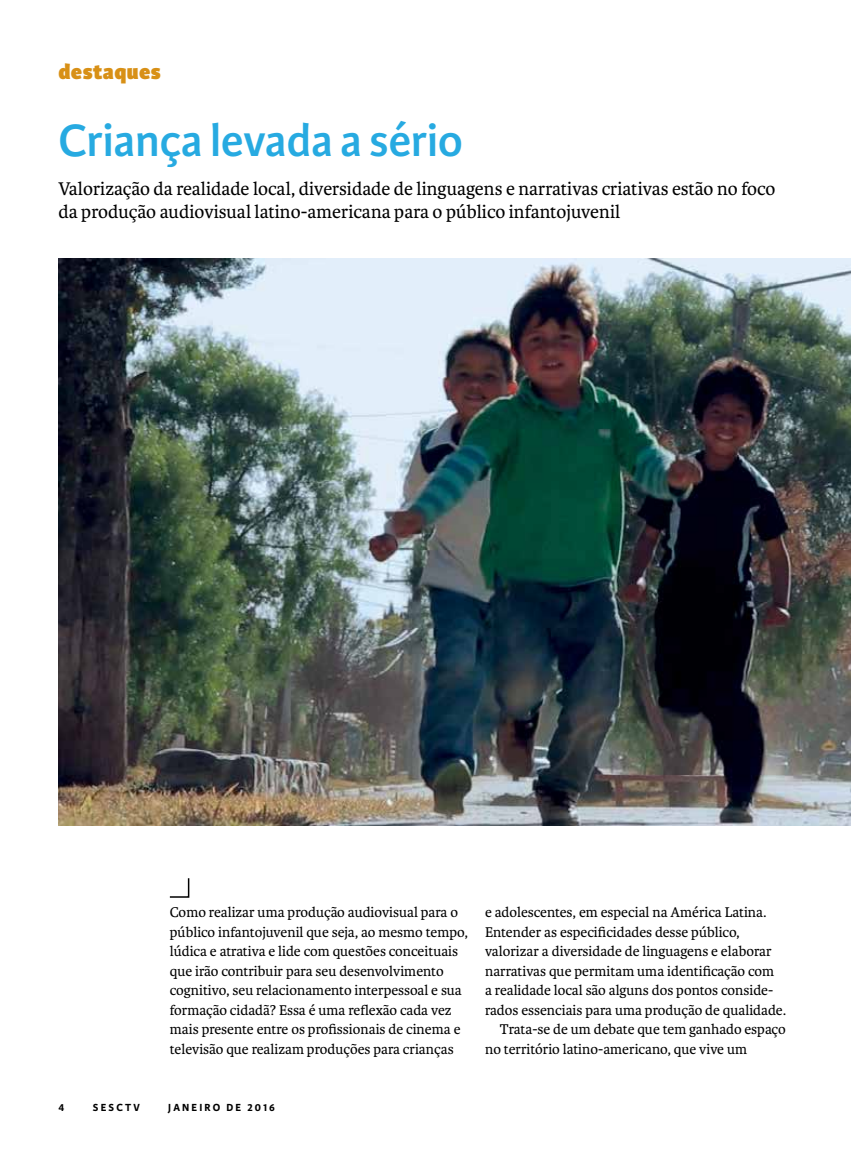
<style>
.page{position:relative;width:851px;height:1149px;background:#fff}
.page>*{position:absolute;margin:0;border:0;box-sizing:border-box;transform-origin:0 0}
.t1{font:600 48px "Karmina Sans";letter-spacing:-.01em;color:#27aae1}
.t2{font:800 22.5px "Karmina Sans";letter-spacing:.02em;color:#d89016}
.t3{font:19.5px/22.5px "Karmina";color:#000}
.t4{font:15px/19.5px "Karmina";color:#000}
.t5{font:700 10.95px "Karmina Sans";letter-spacing:.2em;color:#000}
</style>
<div class="page">
<img style="left:58px;top:258px;width:792px;height:567px">
<svg style="left:169px;top:878px;width:21px;height:20px"></svg>
<h2 class="t2" style="left:58px;top:58px;width:104px">destaques</h2>
<h1 class="t1" style="left:58px;top:113px;width:406px">Criança levada a sério</h1>
<h3 class="t3" style="left:58px;top:178px;width:718px">Valorização da realidade local, diversidade de linguagens e narrativas criativas estão no foco da produção audiovisual latino-americana para o público infantojuvenil</h3>
<p class="t4" style="left:170px;top:902px;width:299px">Como realizar uma produção audiovisual para o público infantojuvenil que seja, ao mesmo tempo, lúdica e atrativa e lide com questões conceituais que irão contribuir para seu desenvolvimento cognitivo, seu relacionamento interpessoal e sua formação cidadã? Essa é uma reflexão cada vez mais presente entre os profissionais de cinema e televisão que realizam produções para crianças</p>
<p class="t4" style="left:485px;top:902px;width:283px">e adolescentes, em especial na América Latina.</p>
<p class="t4" style="left:485px;top:922px;width:256px">Entender as especificidades desse público,</p>
<p class="t4" style="left:485px;top:941px;width:288px">valorizar a diversidade de linguagens e elaborar</p>
<p class="t4" style="left:485px;top:961px;width:290px">narrativas que permitam uma identificação com</p>
<p class="t4" style="left:485px;top:980px;width:289px">a realidade local são alguns dos pontos conside-</p>
<p class="t4" style="left:485px;top:1000px;width:302px">rados essenciais para uma produção de qualidade.</p>
<p class="t4" style="left:500px;top:1019px;width:287px">Trata-se de um debate que tem ganhado espaço</p>
<p class="t4" style="left:485px;top:1039px;width:263px">no território latino-americano, que vive um</p>
<p class="t5" style="left:58px;top:1101px;width:7px">4</p>
<p class="t5" style="left:93px;top:1101px;width:48px">SESCTV</p>
<p class="t5" style="left:168px;top:1101px;width:108px">JANEIRO DE 2016</p>
</div>
